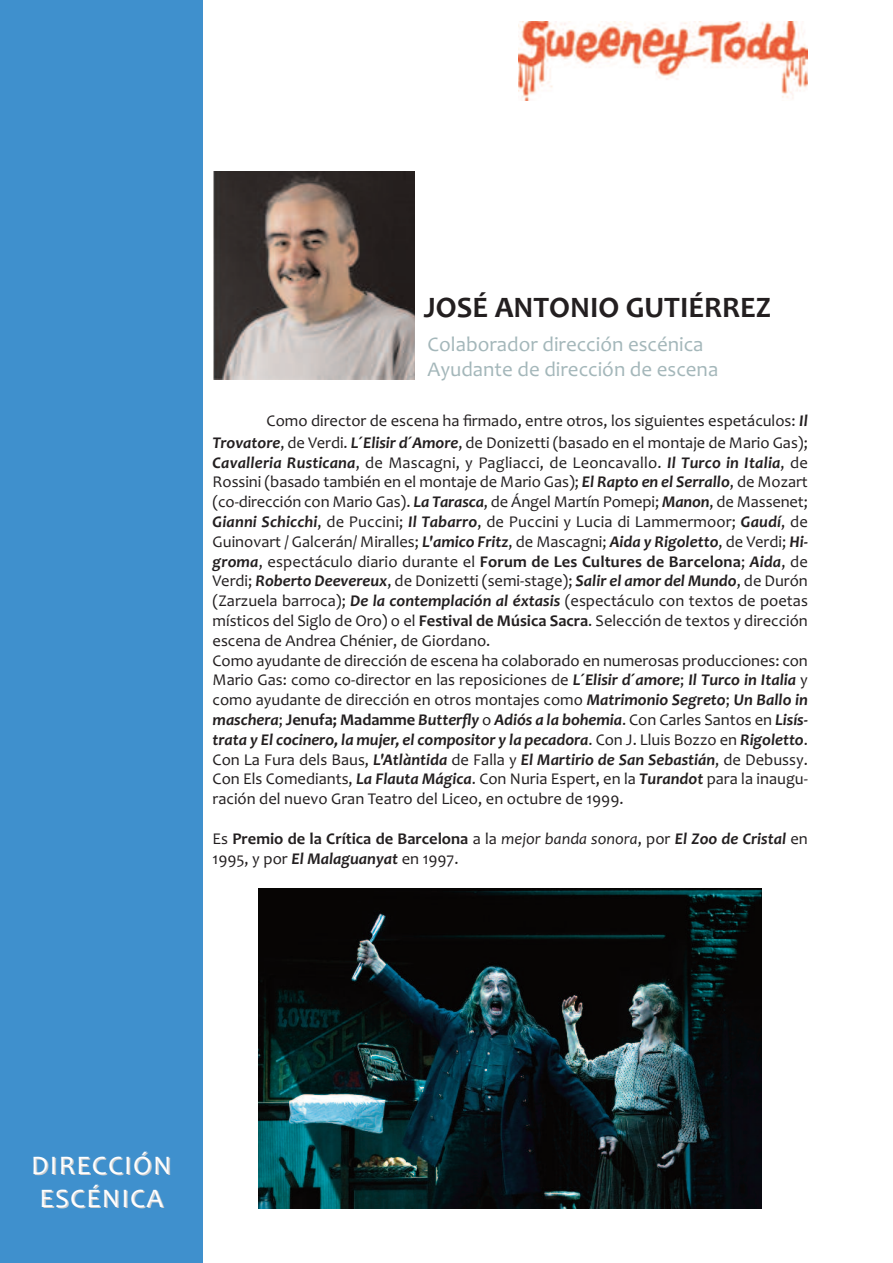
<style>
.page{position:relative;width:893px;height:1263px;background:#fff}
.page>*{position:absolute;margin:0;border:0;box-sizing:border-box;transform-origin:0 0}
.t1{font:700 30px "Candara";color:#231f20}
.t2{font:27px/32.4px "Candara";letter-spacing:.05em;color:#fff;text-align:center}
.t3{font:21px/25.2px "Candara";color:#a4b7ba}
.t4{font:16.5px/19.8px "Candara";color:#231f20;text-align:right}
.t5{font:700 16.5px/19.8px "Candara";color:#231f20}
.s1{font-weight:700;font-style:italic}
.s2{font-weight:700}
.s3{font-weight:400}
.s4{font-weight:400;font-style:italic}
.s5{font-style:italic}
</style>
<div class="page">
<div style="left:0;top:0;width:203px;height:1263px;background:#3f90cd"></div>
<img style="left:214px;top:171px;width:200px;height:208px">
<img style="left:259px;top:888px;width:502px;height:321px">
<img style="left:519px;top:21px;width:289px;height:80px">
<h1 class="t1" style="left:424px;top:289px;width:349px">JOSÉ ANTONIO GUTIÉRREZ</h1>
<p class="t3" style="left:428px;top:331px;width:292px">Colaborador dirección escénica<br>Ayudante de dirección de escena</p>
<p class="t4" style="left:213px;top:410px;width:597px;line-height:21.6px">Como director de escena ha firmado, entre otros, los siguientes espetáculos: <span class="s1">Il<br>Trovatore</span>, de Verdi. <span class="s1">L´Elisir d´Amore</span>, de Donizetti (basado en el montaje de Mario Gas);</p>
<p class="t4" style="left:213px;top:452px;width:597px;text-align:left"><span class="s1">Cavalleria Rusticana</span>, de Mascagni, y Pagliacci, de Leoncavallo. <span class="s1">Il Turco in Italia</span>, de Rossini (basado también en el montaje de Mario Gas); <span class="s1">El Rapto en el Serrallo</span>, de Mozart (co-dirección con Mario Gas). <span class="s1">La Tarasca</span>, de Ángel Martín Pomepi; <span class="s1">Manon</span>, de Massenet; <span class="s1">Gianni Schicchi</span>, de Puccini; <span class="s1">Il Tabarro</span>, de Puccini y Lucia di Lammermoor; <span class="s1">Gaudí</span>, de Guinovart / Galcerán/ Miralles; <span class="s1">L'amico Fritz</span>, de Mascagni; <span class="s1">Aida y Rigoletto</span>, de Verdi; <span class="s1">Hi&shy;groma</span>, espectáculo diario durante el <span class="s2">Forum de Les Cultures de Barcelona</span>; <span class="s1">Aida</span>, de Verdi; <span class="s1">Roberto Deevereux</span>, de Donizetti (semi-stage); <span class="s1">Salir el amor del Mundo</span>, de Durón (Zarzuela barroca); <span class="s1">De la contemplación al éxtasis</span> (espectáculo con textos de poetas místicos del Siglo de Oro) o el <span class="s2">Festival de Música Sacra</span>. Selección de textos y dirección escena de Andrea Chénier, de Giordano.<br>Como ayudante de dirección de escena ha colaborado en numerosas producciones: con Mario Gas: como co-director en las reposiciones de <span class="s1">L´Elisir d´amore</span>; <span class="s1">Il Turco in Italia</span> y como ayudante de dirección en otros montajes como <span class="s1">Matrimonio Segreto</span>; <span class="s1">Un Ballo in maschera</span>; <span class="s2">Jenufa; Madamme</span> <span class="s1">Butterfly</span> o <span class="s1">Adiós a la bohemia</span>. Con Carles Santos en <span class="s1">Lisís&shy;trata y El cocinero, la mujer, el compositor y la pecadora</span>. Con J. Lluis Bozzo en <span class="s1">Rigoletto</span>.<br>Con La Fura dels Baus, <span class="s1">L'Atlàntida</span> de Falla y <span class="s1">El Martirio de San Sebastián</span>, de Debussy.<br>Con Els Comediants, <span class="s1">La Flauta Mágica</span>. Con Nuria Espert, en la <span class="s1">Turandot</span> para la inaugu&shy;ración del nuevo Gran Teatro del Liceo, en octubre de 1999.</p>
<p class="t5" style="left:213px;top:828px;width:597px"><span class="s3">Es</span> Premio de la Crítica de Barcelona <span class="s3">a la</span> <span class="s4">mejor banda sonora</span><span class="s3">, por</span> <span class="s5">El Zoo de Cristal</span> <span class="s3">en<br>1995, y por</span> <span class="s5">El Malaguanyat</span> <span class="s3">en 1997.</span></p>
<h2 class="t2" style="left:31px;top:1148px;width:142px">DIRECCIÓN<br>ESCÉNICA</h2>
</div>
